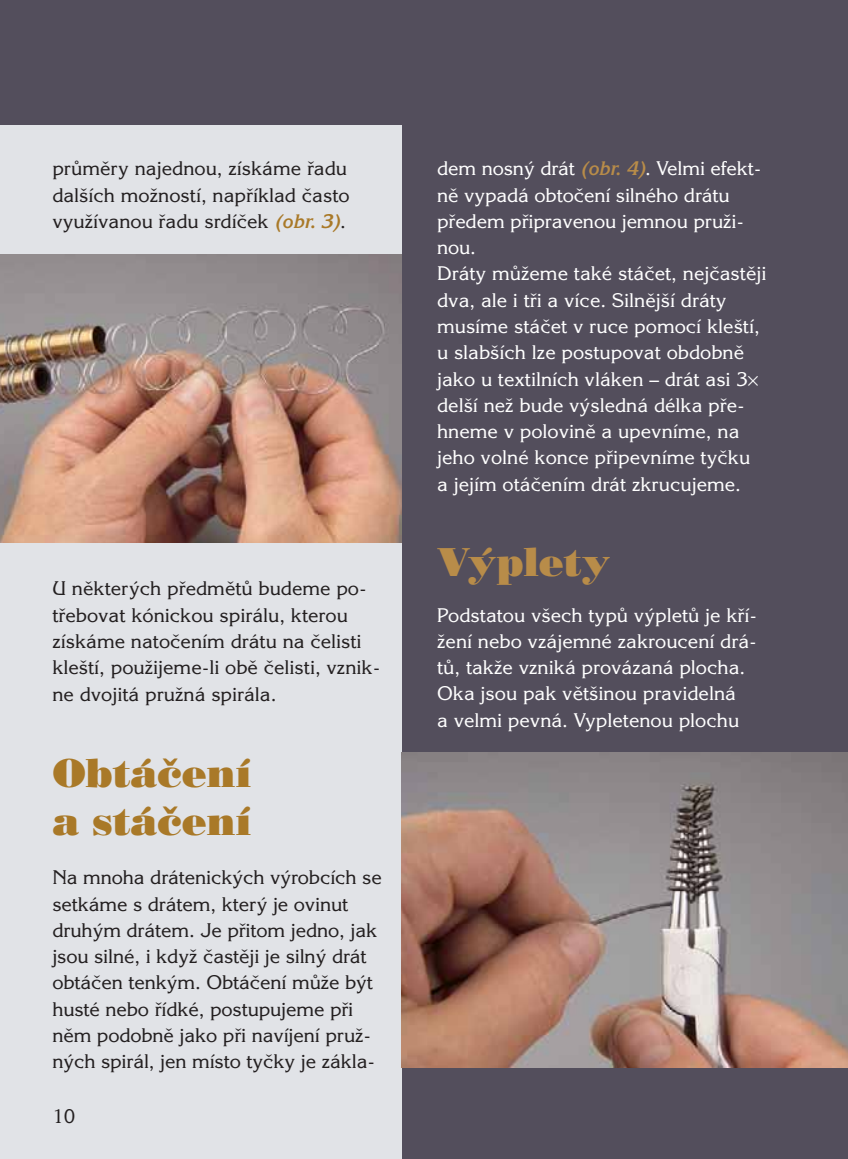
<style>
.page{position:relative;width:848px;height:1159px;background:#fff}
.page>*{position:absolute;margin:0;border:0;box-sizing:border-box;transform-origin:0 0}
.t1{font:40.25px/48.3px "Bodoni CE Poster";color:#a97928}
.t2{font:40.25px "Bodoni CE Poster";color:#b88c49}
.t3{font:19.25px/26.2px "Korinna CE";color:#fff}
.t4{font:19.25px/26.2px "Korinna CE";color:#231f20}
.s1{font-weight:700;font-style:italic;color:#a97928}
.s2{font-weight:700;font-style:italic;color:#b88c49}
</style>
<div class="page">
<div style="left:0;top:0;width:847px;height:1159px;background:#534e5c"></div>
<div style="left:0;top:125px;width:401px;height:1034px;background:#e1e3e7"></div>
<img style="left:402px;top:753px;width:445px;height:314px">
<img style="left:0;top:254px;width:401px;height:289px">
<p class="t4" style="left:52px;top:157px;width:299px">prÛmûry najednou, získáme fiadu dal‰ích moÏností, napfiíklad ãasto vyuÏívanou fiadu srdíãek <span class="s1">(obr. 3)</span>.</p>
<p class="t4" style="left:52px;top:578px;width:329px">U nûkter˘ch pfiedmûtÛ budeme po&shy;tfiebovat kónickou spirálu, kterou získáme natoãením drátu na ãelisti kle‰tí, pouÏijeme-li obû ãelisti, vznik&shy;ne dvojitá pruÏná spirála.</p>
<h1 class="t1" style="left:52px;top:749px;width:200px">Obtáãení a stáãení</h1>
<p class="t4" style="left:52px;top:866px;width:331px">Na mnoha drátenick˘ch v˘robcích se setkáme s drátem, kter˘ je ovinut druh˘m drátem. Je pfiitom jedno, jak jsou silné, i kdyÏ ãastûji je siln˘ drát obtáãen tenk˘m. Obtáãení mÛÏe b˘t husté nebo fiídké, postupujeme pfii nûm podobnû jako pfii navíjení pruÏ&shy;n˘ch spirál, jen místo tyãky je zákla-</p>
<p class="t4" style="left:52px;top:1105px;width:25px">10</p>
<p class="t3" style="left:437px;top:158px;width:331px">dem nosn˘ drát <span class="s2">(obr. 4)</span>. Velmi efekt&shy;nû vypadá obtoãení silného drátu pfiedem pfiipravenou jemnou pruÏi&shy;nou.<br>Dráty mÛÏeme také stáãet, nejãastûji dva, ale i tfii a více. Silnûj‰í dráty musíme stáãet v ruce pomocí kle‰tí, u slab‰ích lze postupovat obdobnû jako u textilních vláken – drát asi 3 del‰í neÏ bude v˘sledná délka pfie&shy;hneme v polovinû a upevníme, na jeho volné konce pfiipevníme tyãku<br>a jejím otáãením drát zkrucujeme.</p>
<h1 class="t2" style="left:437px;top:539px;width:175px">V˘plety</h1>
<p class="t3" style="left:437px;top:604px;width:321px">Podstatou v‰ech typÛ v˘pletÛ je kfií-Ïení nebo vzájemné zakroucení drá&shy;tÛ, takÏe vzniká provázaná plocha.<br>Oka jsou pak vût‰inou pravidelná<br>a velmi pevná. Vypletenou plochu</p>
</div>
